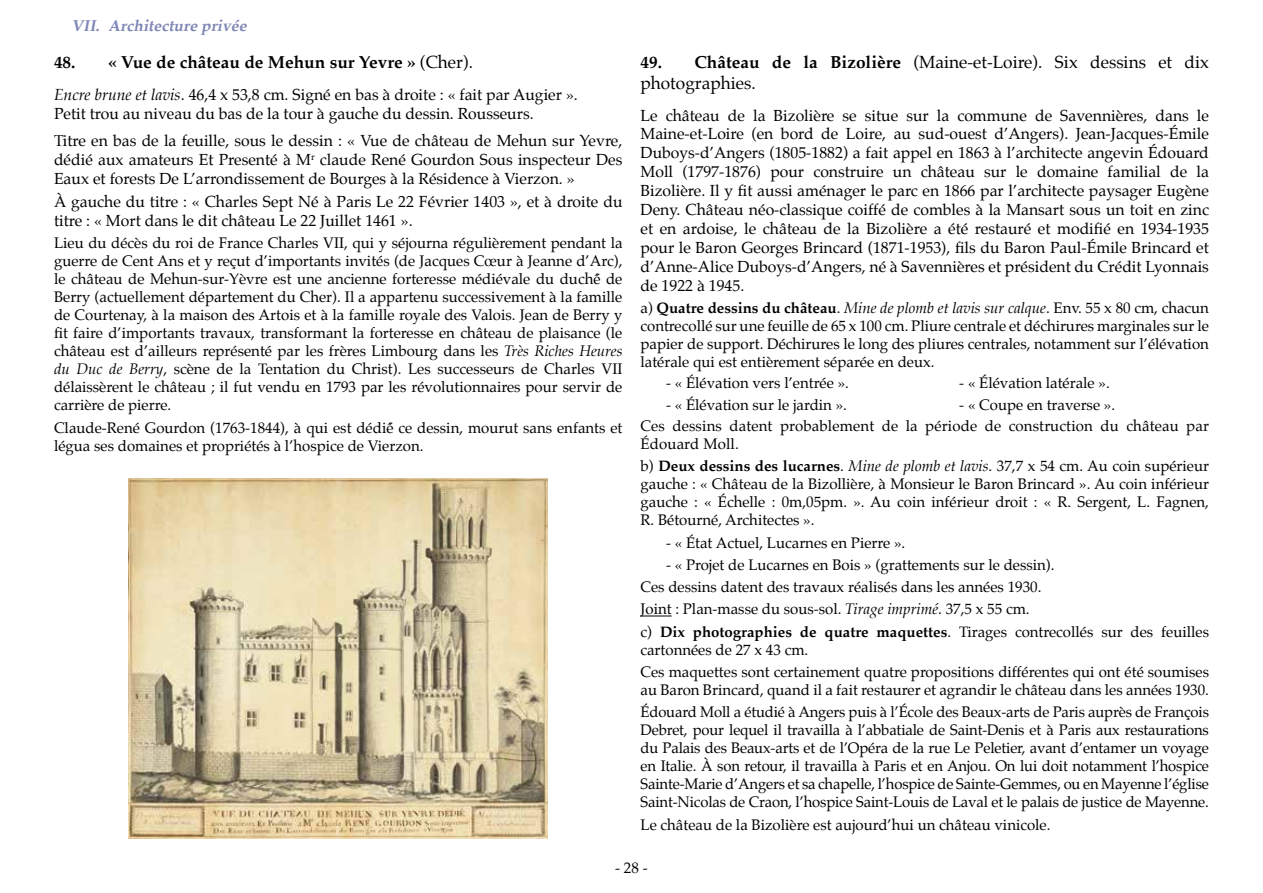
<style>
.page{position:relative;width:1263px;height:893px;background:#fff}
.page>*{position:absolute;margin:0;border:0;box-sizing:border-box;transform-origin:0 0}
.t1{font:17.25px/20.7px "Palatino";color:#000}
.t2{font:700 17.25px "Palatino";color:#000}
.t3{font:15.75px/18.9px "Palatino";color:#000}
.t4{font:italic 700 15.75px "Palatino";color:#283583}
.t5{font:15px/18px "Palatino";color:#000}
.s1{font-weight:400}
.s2{font-style:italic}
.s3{font-weight:700}
</style>
<div class="page">
<img style="left:129px;top:479px;width:419px;height:360px">
<hr style="left:640px;top:616px;width:32px;height:1px;background:#000">
<p class="t4" style="left:71px;top:12px;width:182px">VII. Architectureprivée</p>
<p class="t2" style="left:54px;top:48px;width:421px">48. « Vue de château de Mehun sur Yevre » <span class="s1">(Cher).</span></p>
<p class="t3" style="left:54px;top:85px;width:525px"><span class="s2">Encre brune et lavis</span>. 46,4 x 53,8 cm. Signé en bas à droite : « fait par Augier ».<br>Petit trou au niveau du bas de la tour à gauche du dessin. Rousseurs.</p>
<p class="t3" style="left:54px;top:131px;width:570px;text-align:justify">Titre en bas de la feuille, sous le dessin : « Vue de château de Mehun sur Yevre, dédié aux amateurs Et Presenté à M<sup>r</sup> claude René Gourdon Sous inspecteur Des Eaux et forests De L’arrondissement de Bourges à la Résidence à Vierzon. »</p>
<p class="t3" style="left:54px;top:192px;width:570px">À gauche du titre : « Charles Sept Né à Paris Le 22 Février 1403 », et à droite du titre : « Mort dans le dit château Le 22 Juillet 1461 ».</p>
<p class="t5" style="left:54px;top:234px;width:570px;text-align:justify">Lieu du décès du roi de France Charles VII, qui y séjourna régulièrement pendant la guerre de Cent Ans et y reçut d’importants invités (de Jacques Cœur à Jeanne d’Arc), le château de Mehun-sur-Yèvre est une ancienne forteresse médiévale du duché́de Berry (actuellement département du Cher). Il a appartenu successivement à la famille de Courtenay, à la maison des Artois et à la famille royale des Valois. Jean de Berry y fit faire d’importants travaux, transformant la forteresse en château de plaisance (le château est d’ailleurs représenté par les frères Limbourg dans les <span class="s2">Très Riches Heures du Duc de Berry</span>, scène de la Tentation du Christ). Les successeurs de Charles VII délaissèrent le château ; il fut vendu en 1793 par les révolutionnaires pour servir de carrière de pierre.</p>
<p class="t5" style="left:54px;top:418px;width:570px">Claude-René Gourdon (1763-1844), à qui est dédié́ce dessin, mourut sans enfants et légua ses domaines et propriétés à l’hospice de Vierzon.</p>
<p class="t1" style="left:640px;top:52px;width:570px"><span class="s3">49. Château de la Bizolière</span> (Maine-et-Loire). Six dessins et dix photographies.</p>
<p class="t3" style="left:640px;top:106px;width:570px;text-align:justify">Le château de la Bizolière se situe sur la commune de Savennières, dans le Maine-et-Loire (en bord de Loire, au sud-ouest d’Angers). Jean-Jacques-Émile Duboys‑d’Angers (1805-1882) a fait appel en 1863 à l’architecte angevin Édouard Moll (1797-1876) pour construire un château sur le domaine familial de la Bizolière. Il y fit aussi aménager le parc en 1866 par l’architecte paysager Eugène Deny. Château néo-classique coiffé de combles à la Mansart sous un toit en zinc et en ardoise, le château de la Bizolière a été restauré et modifié en 1934-1935 pour le Baron Georges Brincard (1871-1953), fils du Baron Paul-Émile Brincard et d’Anne‑Alice Duboys-d’Angers, né à Savennières et président du Crédit Lyonnais de 1922 à 1945.</p>
<p class="t5" style="left:640px;top:299px;width:570px;text-align:justify">a) <span class="s3">Quatre dessins du château</span>. <span class="s2">Mine de plomb et lavis sur calque</span>. Env. 55 x 80 cm, chacun contrecollé sur une feuille de 65 x 100 cm. Pliure centrale et déchirures marginales sur le papier de support. Déchirures le long des pliures centrales, notamment sur l’élévation latérale qui est entièrement séparée en deux.</p>
<p class="t5" style="left:666px;top:374px;width:184px">- « Élévation vers l’entrée ».</p>
<p class="t5" style="left:666px;top:396px;width:182px">- « Élévation sur le jardin ».</p>
<p class="t5" style="left:959px;top:374px;width:152px">- « Élévation latérale ».</p>
<p class="t5" style="left:640px;top:395px;width:570px;line-height:21px;text-indent:319px">- « Coupe en traverse ».<br>Ces dessins datent probablement de la période de construction du château par</p>
<p class="t5" style="left:640px;top:433px;width:570px;line-height:22.2px">Édouard Moll.<br>b) <span class="s3">Deux dessins des lucarnes</span>. <span class="s2">Mine de plomb et lavis</span>. 37,7 x 54 cm. Au coin supérieur</p>
<p class="t5" style="left:640px;top:475px;width:570px;text-align:justify">gauche : « Château de la Bizollière, à Monsieur le Baron Brincard ». Au coin inférieur gauche : « Échelle : 0m,05pm. ». Au coin inférieur droit : « R. Sergent, L. Fagnen, R. Bétourné, Architectes ».</p>
<p class="t5" style="left:666px;top:533px;width:241px">- « État Actuel, Lucarnes en Pierre ».</p>
<p class="t5" style="left:640px;top:554px;width:570px;line-height:22.2px;text-indent:26px">- « Projet de Lucarnes en Bois » (grattements sur le dessin).<br>Ces dessins datent des travaux réalisés dans les années 1930.<br>Joint : Plan-masse du sous-sol. <span class="s2">Tirage imprimé</span>. 37,5 x 55 cm.<br>c) <span class="s3">Dix photographies de quatre maquettes</span>. Tirages contrecollés sur des feuilles</p>
<p class="t5" style="left:640px;top:638px;width:570px;line-height:22.2px">cartonnées de 27 x 43 cm.<br>Ces maquettes sont certainement quatre propositions différentes qui ont été soumises</p>
<p class="t5" style="left:640px;top:679px;width:570px;line-height:22.4px">au Baron Brincard, quand il a fait restaurer et agrandir le château dans les années 1930.<br>Édouard Moll a étudié à Angers puis à l’École des Beaux-arts de Paris auprès de François</p>
<p class="t5" style="left:640px;top:721px;width:570px;text-align:justify">Debret, pour lequel il travailla à l’abbatiale de Saint-Denis et à Paris aux restaurations du Palais des Beaux-arts et de l’Opéra de la rue Le Peletier, avant d’entamer un voyage en Italie. À son retour, il travailla à Paris et en Anjou. On lui doit notamment l’hospice Sainte‑Marie d’Angers et sa chapelle, l’hospice de Sainte‑Gemmes, ou en Mayenne l’église Saint-Nicolas de Craon, l’hospice Saint‑Louis de Laval et le palais de justice de Mayenne.</p>
<p class="t5" style="left:640px;top:815px;width:412px">Le château de la Bizolière est aujourd’hui un château vinicole.</p>
<p class="t5" style="left:615px;top:858px;width:34px">- 28 -</p>
</div>
